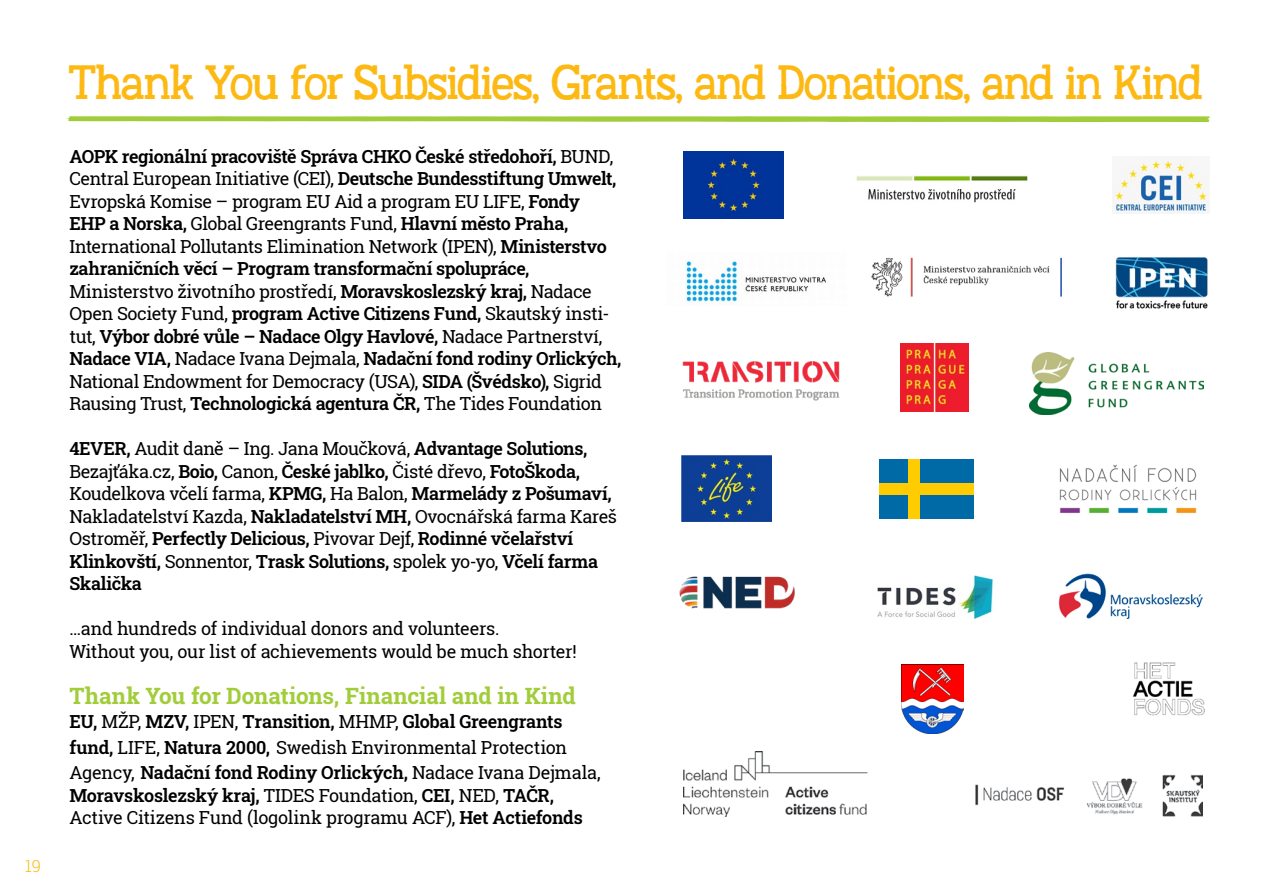
<style>
.page{position:relative;width:1263px;height:893px;background:#fff}
.page>*{position:absolute;margin:0;border:0;box-sizing:border-box;transform-origin:0 0}
.t1{font:45px "Austral Slab Rough";letter-spacing:-.04em;color:#fdb913}
.t2{font:700 22.5px "Roboto Slab";color:#a1cd3a}
.t3{font:600 18px/22.5px "Roboto Slab";letter-spacing:-.02em;color:#000}
.t4{font:18px/22.5px "Roboto Slab";letter-spacing:-.02em;color:#000}
.t5{font:300 16.5px "Roboto Slab";color:#fdb913}
.s1{font-weight:400}
.s2{font-weight:600}
</style>
<div class="page">
<img style="left:683px;top:152px;width:100px;height:66px">
<img style="left:1029px;top:352px;width:175px;height:63px">
<img style="left:1115px;top:257px;width:93px;height:52px">
<img style="left:681px;top:456px;width:91px;height:65px">
<img style="left:900px;top:344px;width:68px;height:68px">
<img style="left:686px;top:261px;width:140px;height:42px">
<img style="left:856px;top:175px;width:172px;height:28px">
<img style="left:871px;top:257px;width:191px;height:40px">
<img style="left:1059px;top:464px;width:138px;height:50px">
<img style="left:679px;top:576px;width:116px;height:33px">
<img style="left:1059px;top:574px;width:144px;height:44px">
<img style="left:682px;top:361px;width:158px;height:40px">
<div style="left:878px;top:459px;width:95px;height:60px;background:#006aa7"></div>
<div style="left:908px;top:459px;width:12px;height:60px;background:#fecc00"></div>
<div style="left:878px;top:483px;width:95px;height:12px;background:#fecc00"></div>
<img style="left:1113px;top:157px;width:96px;height:56px">
<img style="left:1132px;top:662px;width:73px;height:54px">
<img style="left:901px;top:664px;width:63px;height:69px">
<img style="left:877px;top:575px;width:117px;height:43px">
<img style="left:683px;top:752px;width:185px;height:64px">
<img style="left:975px;top:775px;width:227px;height:41px">
<svg style="left:67px;top:116px;width:1143px;height:6px;background:#add354"></svg>
<p class="t5" style="left:25px;top:855px;width:17px">19</p>
<h1 class="t1" style="left:68px;top:48px;width:1137px">Thank You for Subsidies, Grants, and Donations, and in Kind</h1>
<p class="t3" style="left:69px;top:144px;width:553px">AOPK regionální pracoviště Správa CHKO České středohoří, <span class="s1">BUND, Central European Initiative (CEI),</span> Deutsche Bundesstiftung Umwelt, <span class="s1">Evropská Komise – program EU Aid a program EU LIFE,</span> Fondy<br>EHP a Norska, <span class="s1">Global Greengrants Fund,</span> Hlavní město Praha, <span class="s1">International Pollutants Elimination Network (IPEN),</span> Ministerstvo zahraničních věcí – Program transformační spolupráce, <span class="s1">Ministerstvo životního prostředí,</span> Moravskoslezský kraj, <span class="s1">Nadace Open Society Fund,</span> program Active Citizens Fund, <span class="s1">Skautský insti&shy;tut,</span> Výbor dobré vůle – Nadace Olgy Havlové, <span class="s1">Nadace Partnerství, </span>Nadace VIA, <span class="s1">Nadace Ivana Dejmala,</span> Nadační fond rodiny Orlických, <span class="s1">National Endowment for Democracy (USA),</span> SIDA (Švédsko), <span class="s1">Sigrid Rausing Trust,</span> Technologická agentura ČR, <span class="s1">The Tides Foundation</span></p>
<p class="t3" style="left:69px;top:437px;width:549px">4EVER, <span class="s1">Audit daně – Ing. Jana Moučková,</span> Advantage Solutions, <span class="s1">Bezajťáka.cz,</span> Boio, <span class="s1">Canon,</span> České jablko, <span class="s1">Čisté dřevo,</span> FotoŠkoda, <span class="s1">Koudelkova včelí farma,</span> KPMG, <span class="s1">Ha Balon,</span> Marmelády z Pošumaví, <span class="s1">Nakladatelství Kazda,</span> Nakladatelství MH, <span class="s1">Ovocnářská farma Kareš Ostroměř,</span> Perfectly Delicious, <span class="s1">Pivovar Dejf,</span> Rodinné včelařství Klinkovští, <span class="s1">Sonnentor,</span> Trask Solutions, <span class="s1">spolek yo-yo,</span> Včelí farma Skalička</p>
<p class="t4" style="left:69px;top:617px;width:509px">...and hundreds of individual donors and volunteers.<br>Without you, our list of achievements would be much shorter!</p>
<p class="t2" style="left:69px;top:680px;width:508px">Thank You for Donations, Financial and in Kind</p>
<p class="t3" style="left:69px;top:708px;width:533px;line-height:25.5px">EU, <span class="s1">MŽP,</span> MZV, <span class="s1">IPEN,</span> Transition, <span class="s1">MHMP,</span> Global Greengrants fund, <span class="s1">LIFE,</span> Natura 2000, <span class="s1">Swedish Environmental Protection<br>Agency,</span> Nadační fond Rodiny Orlických, <span class="s1">Nadace Ivana Dejmala,</span></p>
<p class="t4" style="left:69px;top:784px;width:515px"><span class="s2">Moravskoslezský kraj,</span> TIDES Foundation, <span class="s2">CEI,</span> NED, <span class="s2">TAČR,<br></span>Active Citizens Fund (logolink programu ACF), <span class="s2">Het Actiefonds</span></p>
</div>
